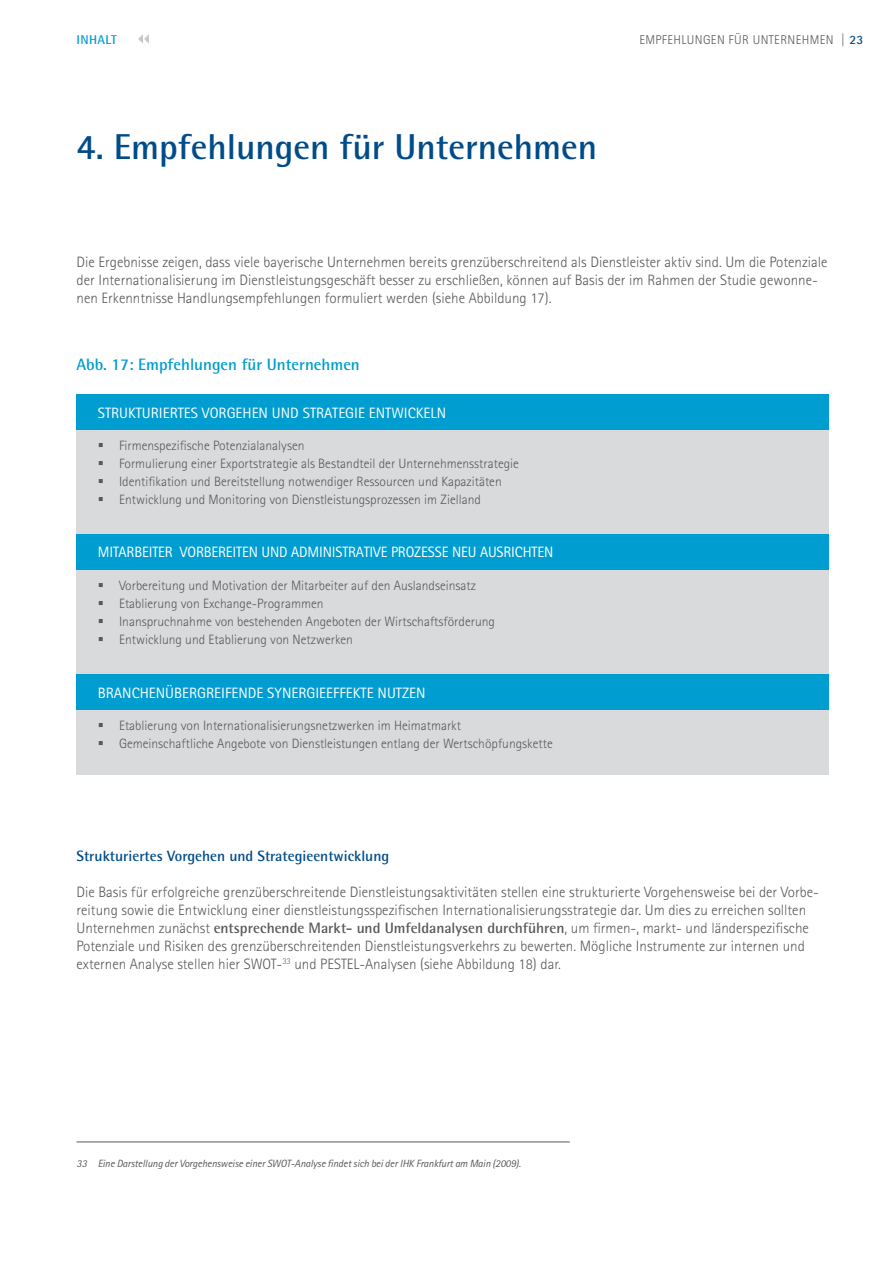
<style>
.page{position:relative;width:893px;height:1263px;background:#fff}
.page>*{position:absolute;margin:0;border:0;box-sizing:border-box;transform-origin:0 0}
.t1{font:700 36px "Agfa Rotis Semisans";color:#004c89}
.t2{font:700 16.5px "Agfa Rotis Semisans";color:#009dd1}
.t3{font:300 15px/18px "Agfa Rotis Sans Serif";color:#58585a}
.t4{font:15px "Agfa Rotis Sans Serif";color:#fff}
.t5{font:700 15px "Agfa Rotis Semisans";color:#004c89}
.t6{font:300 13.5px "Agfa Rotis Sans Serif";color:#58585a}
.t7{font:300 12.75px "Agfa Rotis Sans Serif";letter-spacing:.03em;color:#58585a}
.t8{font:700 12.75px "Agfa Rotis Semisans";letter-spacing:.03em;color:#009dd1}
.t9{font:italic 10.5px "Agfa Rotis Sans Serif";letter-spacing:-.01em;color:#58585a}
.s1{font-weight:700;color:#004c89}
.s2{font-family:"Agfa Rotis Semisans";font-weight:700}
</style>
<div class="page">
<div style="left:77px;top:429px;width:752px;height:345px;background:#d9dadb"></div>
<div style="left:77px;top:395px;width:752px;height:35px;background:#009dd1"></div>
<div style="left:77px;top:534px;width:752px;height:35px;background:#009dd1"></div>
<div style="left:77px;top:674px;width:752px;height:35px;background:#009dd1"></div>
<hr style="left:77px;top:1142px;width:493px;height:1px;background:#58585a">
<svg style="left:138px;top:34px;width:11px;height:10px"></svg>
<p class="t8" style="left:77px;top:32px;width:42px">INHALT</p>
<h1 class="t1" style="left:77px;top:125px;width:522px">4. Empfehlungen für Unternehmen</h1>
<p class="t7" style="left:639px;top:32px;width:225px">EMPFEHLUNGEN FÜR UNTERNEHMEN | <span class="s1">23</span></p>
<p class="t3" style="left:77px;top:253px;width:753px">Die Ergebnisse zeigen, dass viele bayerische Unternehmen bereits grenzüberschreitend als Dienstleister aktiv sind. Um die Potenziale der Internationalisierung im Dienstleistungsgeschäft besser zu erschließen, können auf Basis der im Rahmen der Studie gewonne&shy;nen Erkenntnisse Handlungsempfehlungen formuliert werden (siehe Abbildung 17).</p>
<p class="t2" style="left:77px;top:354px;width:285px">Abb. 17: Empfehlungen für Unternehmen</p>
<p class="t4" style="left:98px;top:404px;width:350px">STRUKTURIERTES VORGEHEN UND STRATEGIE ENTWICKELN</p>
<p class="t6" style="left:98px;top:437px;width:208px">▪ Firmenspezifische Potenzialanalysen</p>
<p class="t6" style="left:98px;top:455px;width:423px">▪ Formulierung einer Exportstrategie als Bestandteil der Unternehmensstrategie</p>
<p class="t6" style="left:98px;top:473px;width:405px">▪ Identifikation und Bereitstellung notwendiger Ressourcen und Kapazitäten</p>
<p class="t6" style="left:98px;top:491px;width:385px">▪ Entwicklung und Monitoring von Dienstleistungsprozessen im Zielland</p>
<p class="t4" style="left:98px;top:543px;width:457px">MITARBEITER VORBEREITEN UND ADMINISTRATIVE PROZESSE NEU AUSRICHTEN</p>
<p class="t6" style="left:98px;top:578px;width:380px">▪ Vorbereitung und Motivation der Mitarbeiter auf den Auslandseinsatz</p>
<p class="t6" style="left:98px;top:596px;width:227px">▪ Etablierung von Exchange-Programmen</p>
<p class="t6" style="left:98px;top:614px;width:399px">▪ Inanspruchnahme von bestehenden Angeboten der Wirtschaftsförderung</p>
<p class="t6" style="left:98px;top:632px;width:257px">▪ Entwicklung und Etablierung von Netzwerken</p>
<p class="t4" style="left:98px;top:684px;width:329px">BRANCHENÜBERGREIFENDE SYNERGIEEFFEKTE NUTZEN</p>
<p class="t6" style="left:98px;top:718px;width:365px">▪ Etablierung von Internationalisierungsnetzwerken im Heimatmarkt</p>
<p class="t6" style="left:98px;top:736px;width:456px">▪ Gemeinschaftliche Angebote von Dienstleistungen entlang der Wertschöpfungskette</p>
<p class="t5" style="left:77px;top:847px;width:314px">Strukturiertes Vorgehen und Strategieentwicklung</p>
<p class="t3" style="left:77px;top:883px;width:744px">Die Basis für erfolgreiche grenzüberschreitende Dienstleistungsaktivitäten stellen eine strukturierte Vorgehensweise bei der Vorbe&shy;reitung sowie die Entwicklung einer dienstleistungsspezifischen Internationalisierungsstrategie dar. Um dies zu erreichen sollten Unternehmen zunächst <span class="s2">entsprechende Markt- und Umfeldanalysen durchführen</span>, um firmen-, markt- und länderspezifische Potenziale und Risiken des grenzüberschreitenden Dienstleistungsverkehrs zu bewerten. Mögliche Instrumente zur internen und externen Analyse stellen hier SWOT-<sup>33</sup> und PESTEL-Analysen (siehe Abbildung 18) dar.</p>
<p class="t9" style="left:77px;top:1158px;width:446px">33 Eine Darstellung der Vorgehensweise einer SWOT-Analyse findet sich bei der IHK Frankfurt am Main (2009).</p>
</div>
